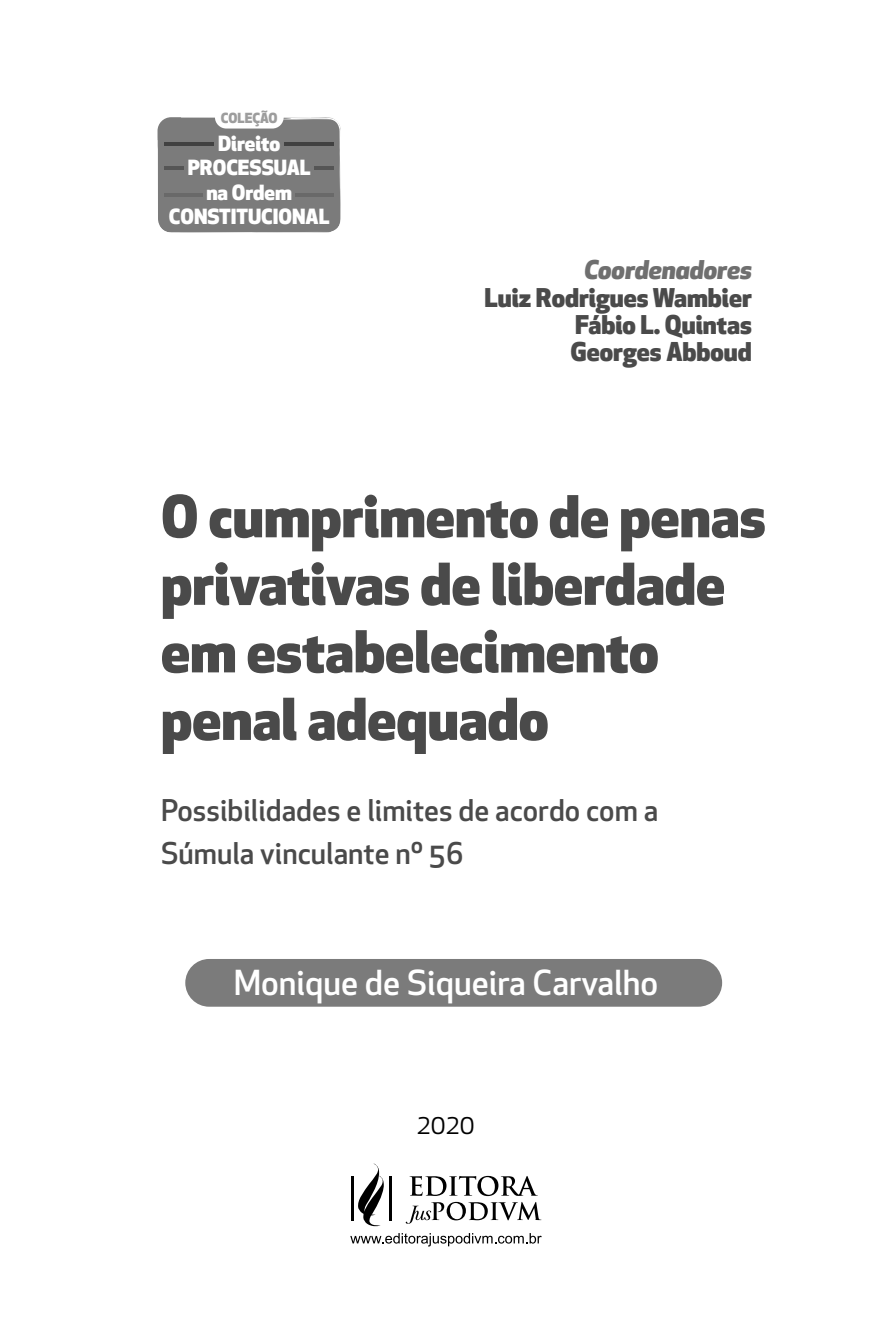
<style>
.page{position:relative;width:892px;height:1339px;background:#fff}
.page>*{position:absolute;margin:0;border:0;box-sizing:border-box;transform-origin:0 0}
.t1{font:800 56.25px/67.5px "Apex New";color:#4a4a4a}
.t2{font:500 33.75px "Apex New";color:#fff}
.rosto{font:500 29.25px/42.8px "Apex New";color:#4a4a4a}
.t3{font:27px "Apex New";color:#000}
.t4{font:800 25.2px/27.4px "Apex New";color:#4a4a4a;text-align:right}
.t5{font:800 20.47px/24.5px "Apex New";color:#fff;text-align:center}
.t6{font:800 13.72px "Apex New";color:#9d9d9d}
.s1{font-style:italic;color:#6f6f6f}
</style>
<div class="page">
<svg style="left:358px;top:1163px;width:26px;height:63px"></svg>
<hr style="left:351px;top:1176px;width:2px;height:44px;background:#000">
<hr style="left:390px;top:1176px;width:2px;height:44px;background:#000">
<svg style="left:409px;top:1175px;width:127px;height:20px"></svg>
<svg style="left:406px;top:1201px;width:135px;height:22px"></svg>
<svg style="left:350px;top:1233px;width:192px;height:13px"></svg>
<svg style="left:157px;top:117px;width:184px;height:116px;background:#818181"></svg>
<div style="left:185px;top:958px;width:537px;height:48px;background:#7b7b7b;border-radius:24px"></div>
<p class="t6" style="left:221px;top:108px;width:58px">COLEÇÃO</p>
<p class="t5" style="left:169px;top:130px;width:162px">Direito<br>PROCESSUAL<br>na Ordem<br>CONSTITUCIONAL</p>
<p class="t4" style="left:484px;top:255px;width:269px"><span class="s1">Coordenadores<br></span>Luiz Rodrigues Wambier<br>Fábio L. Quintas<br>Georges Abboud</p>
<p class="t1" style="left:161px;top:481px;width:606px">O cumprimento de penas privativas de liberdade em estabelecimento penal adequado</p>
<p class="rosto" style="left:161px;top:788px;width:499px">Possibilidades e limites de acordo com a<br>Súmula vinculante nº 56</p>
<p class="t2" style="left:234px;top:959px;width:426px">Monique de Siqueira Carvalho</p>
<p class="t3" style="left:417px;top:1107px;width:59px">2020</p>
</div>
